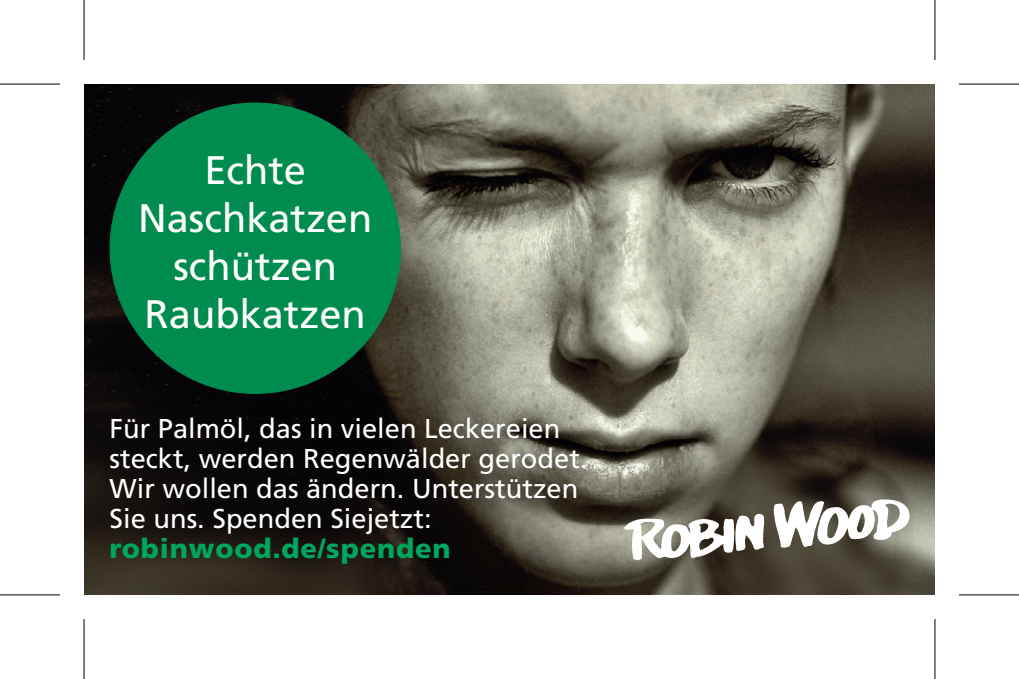
<style>
.page{position:relative;width:1019px;height:679px;background:#fff}
.page>*{position:absolute;margin:0;border:0;box-sizing:border-box;transform-origin:0 0}
.t1{font:39.6px/47.6px "Frutiger";color:#fff;text-align:center}
.t2{font:27.2px/30px "Frutiger";color:#fff}
.t3{font:900 27.2px "Frutiger";letter-spacing:.03em;color:#00a65d}
</style>
<div class="page">
<img style="left:84px;top:84px;width:850px;height:510px">
<svg style="left:624px;top:499px;width:285px;height:60px"></svg>
<div style="left:110px;top:102px;width:291px;height:292px;background:#008c4e;border-radius:50%"></div>
<svg style="left:0;top:595px;width:60px;height:1px"></svg>
<svg style="left:959px;top:595px;width:59px;height:1px"></svg>
<svg style="left:935px;top:0;width:1px;height:60px"></svg>
<svg style="left:935px;top:619px;width:1px;height:59px"></svg>
<hr style="left:0;top:83px;width:60px;height:2px;background:#000">
<hr style="left:958px;top:83px;width:60px;height:2px;background:#000">
<hr style="left:0;top:594px;width:60px;height:1px;background:#000">
<hr style="left:958px;top:594px;width:60px;height:1px;background:#000">
<hr style="left:83px;top:0;width:2px;height:60px;background:#000">
<hr style="left:83px;top:618px;width:2px;height:60px;background:#000">
<hr style="left:934px;top:0;width:1px;height:60px;background:#000">
<hr style="left:934px;top:618px;width:1px;height:60px;background:#000">
<h1 class="t1" style="left:138px;top:147px;width:236px">Echte<br>Naschkatzen schützen<br>Raubkatzen</h1>
<p class="t2" style="left:110px;top:413px;width:479px">Für Palmöl, das in vielen Leckereien steckt, werden Regenwälder gerodet.<br>Wir wollen das ändern. Unterstützen Sie uns. Spenden Siejetzt:</p>
<p class="t3" style="left:110px;top:532px;width:342px">robinwood.de/spenden</p>
</div>
